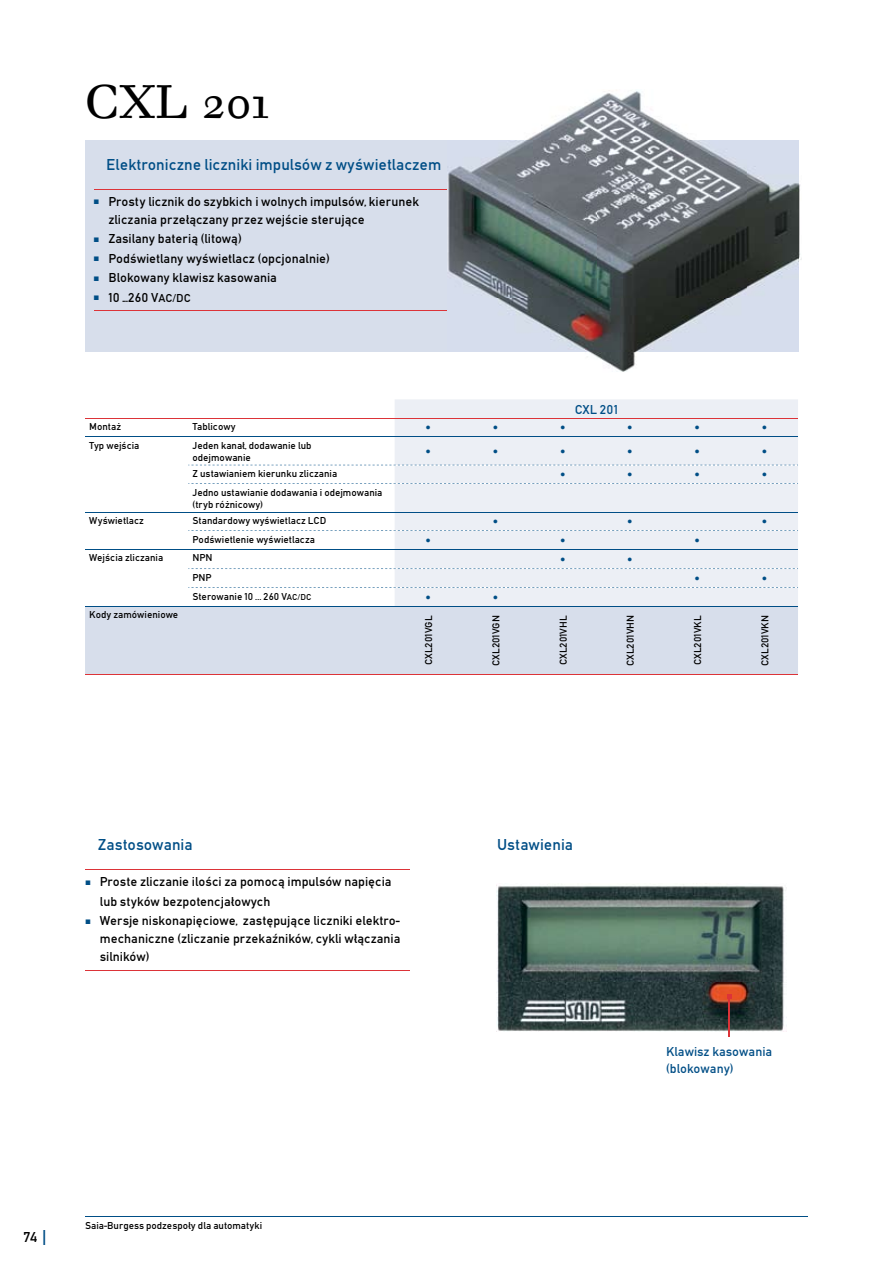
<style>
.page{position:relative;width:893px;height:1263px;background:#fff}
.page>*{position:absolute;margin:0;border:0;box-sizing:border-box;transform-origin:0 0}
.t1{font:45px "Walbaum Text OT";color:#000}
.t2{font:16.5px "Mittelschrift Din DOT";color:#004e86}
.t3{font:15px "Mittelschrift Din DOT";color:#000}
.t4{font:13.5px/18px "Mittelschrift Din DOT";color:#000}
.t5{font:13.5px/16.5px "Mittelschrift Din DOT";color:#004e86}
.t6{font:10.5px/12px "Mittelschrift Din DOT";color:#000}
.s1{font-family:"Arial";font-size:9.75px;color:#004e86}
.s2{font-size:12px}
.s3{font-size:9px}
.s4{font-size:18px;color:#004e86}
</style>
<div class="page">
<img style="left:496px;top:883px;width:291px;height:149px">
<hr style="left:85px;top:1216px;width:723px;height:1px;background:#004e86">
<hr style="left:729px;top:997px;width:1px;height:40px;background:#dc3338">
<svg style="left:727px;top:994px;width:4px;height:5px"></svg>
<div style="left:86px;top:140px;width:712px;height:212px;background:#d7deeb"></div>
<hr style="left:94px;top:189px;width:352px;height:1px;background:#dc3338">
<hr style="left:94px;top:310px;width:352px;height:1px;background:#dc3338">
<div style="left:395px;top:399px;width:403px;height:207px;background:#eceff5"></div>
<div style="left:85px;top:607px;width:713px;height:67px;background:#d7deeb"></div>
<hr style="left:188px;top:418px;width:207px;height:1px;background:#dc3338">
<hr style="left:395px;top:418px;width:67px;height:1px;background:#dc3338">
<hr style="left:462px;top:418px;width:67px;height:1px;background:#dc3338">
<hr style="left:529px;top:418px;width:67px;height:1px;background:#dc3338">
<hr style="left:596px;top:418px;width:68px;height:1px;background:#dc3338">
<hr style="left:664px;top:418px;width:67px;height:1px;background:#dc3338">
<hr style="left:731px;top:418px;width:67px;height:1px;background:#dc3338">
<hr style="left:85px;top:418px;width:103px;height:1px;background:#dc3338">
<svg style="left:188px;top:465px;width:610px;height:1px"></svg>
<svg style="left:188px;top:483px;width:610px;height:1px"></svg>
<svg style="left:188px;top:530px;width:610px;height:1px"></svg>
<svg style="left:188px;top:568px;width:610px;height:1px"></svg>
<svg style="left:188px;top:587px;width:610px;height:1px"></svg>
<hr style="left:85px;top:436px;width:103px;height:1px;background:#004e86">
<hr style="left:188px;top:436px;width:207px;height:1px;background:#004e86">
<hr style="left:395px;top:436px;width:67px;height:1px;background:#004e86">
<hr style="left:462px;top:436px;width:67px;height:1px;background:#004e86">
<hr style="left:529px;top:436px;width:67px;height:1px;background:#004e86">
<hr style="left:596px;top:436px;width:68px;height:1px;background:#004e86">
<hr style="left:664px;top:436px;width:67px;height:1px;background:#004e86">
<hr style="left:731px;top:436px;width:67px;height:1px;background:#004e86">
<hr style="left:85px;top:512px;width:103px;height:1px;background:#004e86">
<hr style="left:188px;top:512px;width:207px;height:1px;background:#004e86">
<hr style="left:395px;top:512px;width:67px;height:1px;background:#004e86">
<hr style="left:462px;top:512px;width:67px;height:1px;background:#004e86">
<hr style="left:529px;top:512px;width:67px;height:1px;background:#004e86">
<hr style="left:596px;top:512px;width:68px;height:1px;background:#004e86">
<hr style="left:664px;top:512px;width:67px;height:1px;background:#004e86">
<hr style="left:731px;top:512px;width:67px;height:1px;background:#004e86">
<hr style="left:85px;top:549px;width:103px;height:1px;background:#004e86">
<hr style="left:188px;top:549px;width:207px;height:1px;background:#004e86">
<hr style="left:395px;top:549px;width:67px;height:1px;background:#004e86">
<hr style="left:462px;top:549px;width:67px;height:1px;background:#004e86">
<hr style="left:529px;top:549px;width:67px;height:1px;background:#004e86">
<hr style="left:596px;top:549px;width:68px;height:1px;background:#004e86">
<hr style="left:664px;top:549px;width:67px;height:1px;background:#004e86">
<hr style="left:731px;top:549px;width:67px;height:1px;background:#004e86">
<hr style="left:85px;top:606px;width:103px;height:1px;background:#004e86">
<hr style="left:188px;top:606px;width:207px;height:1px;background:#004e86">
<hr style="left:395px;top:606px;width:67px;height:1px;background:#004e86">
<hr style="left:462px;top:606px;width:67px;height:1px;background:#004e86">
<hr style="left:529px;top:606px;width:67px;height:1px;background:#004e86">
<hr style="left:596px;top:606px;width:68px;height:1px;background:#004e86">
<hr style="left:664px;top:606px;width:67px;height:1px;background:#004e86">
<hr style="left:731px;top:606px;width:67px;height:1px;background:#004e86">
<hr style="left:85px;top:674px;width:103px;height:1px;background:#dc3338">
<hr style="left:188px;top:674px;width:207px;height:1px;background:#dc3338">
<hr style="left:395px;top:674px;width:67px;height:1px;background:#dc3338">
<hr style="left:462px;top:674px;width:67px;height:1px;background:#dc3338">
<hr style="left:529px;top:674px;width:67px;height:1px;background:#dc3338">
<hr style="left:596px;top:674px;width:68px;height:1px;background:#dc3338">
<hr style="left:664px;top:674px;width:67px;height:1px;background:#dc3338">
<hr style="left:731px;top:674px;width:67px;height:1px;background:#dc3338">
<hr style="left:85px;top:869px;width:325px;height:1px;background:#dc3338">
<hr style="left:85px;top:970px;width:325px;height:1px;background:#dc3338">
<img style="left:527px;top:90px;width:272px;height:93px">
<img style="left:798px;top:183px;width:4px;height:169px">
<img style="left:589px;top:352px;width:47px;height:20px">
<img style="left:447px;top:140px;width:351px;height:212px">
<h1 class="t1" style="left:85px;top:74px;width:186px">CXL 201</h1>
<p class="t2" style="left:106px;top:155px;width:337px">Elektroniczne liczniki impulsów z wyświetlaczem</p>
<p class="t4" style="left:108px;top:192px;width:312px;text-indent:-15px"><span class="s1">■</span> Prosty licznik do szybkich i wolnych impulsów, kierunek zliczania przełączany przez wejście sterujące</p>
<p class="t4" style="left:94px;top:230px;width:150px"><span class="s1">■</span> Zasilany baterią (litową)</p>
<p class="t4" style="left:94px;top:249px;width:238px"><span class="s1">■</span> Podświetlany wyświetlacz (opcjonalnie)</p>
<p class="t4" style="left:94px;top:269px;width:185px"><span class="s1">■</span> Blokowany klawisz kasowania</p>
<p class="t4" style="left:94px;top:288px;width:99px"><span class="s1">■</span> 10 ...260 V<span class="s2">AC/DC</span></p>
<p class="t5" style="left:575px;top:401px;width:45px">CXL 201</p>
<p class="t6" style="left:89px;top:421px;width:33px">Montaż</p>
<p class="t6" style="left:193px;top:421px;width:45px">Tablicowy</p>
<p class="t5" style="left:425px;top:420px;width:8px">•</p>
<p class="t5" style="left:492px;top:420px;width:8px">•</p>
<p class="t5" style="left:560px;top:420px;width:8px">•</p>
<p class="t5" style="left:627px;top:420px;width:8px">•</p>
<p class="t5" style="left:694px;top:420px;width:8px">•</p>
<p class="t5" style="left:761px;top:420px;width:8px">•</p>
<p class="t6" style="left:89px;top:439px;width:52px">Typ wejścia</p>
<p class="t6" style="left:193px;top:439px;width:120px">Jeden kanał, dodawanie lub odejmowanie</p>
<p class="t5" style="left:425px;top:443px;width:8px">•</p>
<p class="t5" style="left:492px;top:443px;width:8px">•</p>
<p class="t5" style="left:560px;top:443px;width:8px">•</p>
<p class="t5" style="left:627px;top:443px;width:8px">•</p>
<p class="t5" style="left:694px;top:443px;width:8px">•</p>
<p class="t5" style="left:761px;top:443px;width:8px">•</p>
<p class="t6" style="left:193px;top:468px;width:146px">Z ustawianiem kierunku zliczania</p>
<p class="t5" style="left:560px;top:467px;width:8px">•</p>
<p class="t5" style="left:627px;top:467px;width:8px">•</p>
<p class="t5" style="left:694px;top:467px;width:8px">•</p>
<p class="t5" style="left:761px;top:467px;width:8px">•</p>
<p class="t6" style="left:193px;top:486px;width:191px">Jedno ustawianie dodawania i odejmowania (tryb różnicowy)</p>
<p class="t6" style="left:89px;top:515px;width:56px">Wyświetlacz</p>
<p class="t6" style="left:193px;top:515px;width:135px">Standardowy wyświetlacz LCD</p>
<p class="t5" style="left:492px;top:514px;width:8px">•</p>
<p class="t5" style="left:627px;top:514px;width:8px">•</p>
<p class="t5" style="left:761px;top:514px;width:8px">•</p>
<p class="t6" style="left:193px;top:533px;width:124px">Podświetlenie wyświetlacza</p>
<p class="t5" style="left:425px;top:533px;width:8px">•</p>
<p class="t5" style="left:560px;top:533px;width:8px">•</p>
<p class="t5" style="left:694px;top:533px;width:8px">•</p>
<p class="t6" style="left:89px;top:552px;width:75px">Wejścia zliczania</p>
<p class="t6" style="left:193px;top:552px;width:22px">NPN</p>
<p class="t5" style="left:560px;top:552px;width:8px">•</p>
<p class="t5" style="left:627px;top:552px;width:8px">•</p>
<p class="t6" style="left:193px;top:572px;width:21px">PNP</p>
<p class="t5" style="left:694px;top:571px;width:8px">•</p>
<p class="t5" style="left:761px;top:571px;width:8px">•</p>
<p class="t6" style="left:193px;top:590px;width:120px">Sterowanie 10 … 260 V<span class="s3">AC/DC</span></p>
<p class="t5" style="left:425px;top:589px;width:8px">•</p>
<p class="t5" style="left:492px;top:589px;width:8px">•</p>
<p class="t6" style="left:89px;top:609px;width:91px">Kody zamówieniowe</p>
<p class="t6" style="left:423px;top:665px;width:51px;rotate:-90deg">CXL201VGL</p>
<p class="t6" style="left:490px;top:666px;width:52px;rotate:-90deg">CXL201VGN</p>
<p class="t6" style="left:557px;top:665px;width:51px;rotate:-90deg">CXL201VHL</p>
<p class="t6" style="left:625px;top:666px;width:53px;rotate:-90deg">CXL201VHN</p>
<p class="t6" style="left:692px;top:665px;width:51px;rotate:-90deg">CXL201VKL</p>
<p class="t6" style="left:759px;top:666px;width:52px;rotate:-90deg">CXL201VKN</p>
<p class="t2" style="left:98px;top:836px;width:96px">Zastosowania</p>
<p class="t4" style="left:100px;top:872px;width:293px;line-height:19.5px;text-indent:-15px"><span class="s1">■</span> Proste zliczanie ilości za pomocą impulsów napięcia lub styków bezpotencjałowych</p>
<p class="t4" style="left:100px;top:912px;width:302px;text-align:justify;text-indent:-15px"><span class="s1">■</span> Wersje niskonapięciowe, zastępujące liczniki elektro&shy;mechaniczne (zliczanie przekaźników, cykli włączania silników)</p>
<p class="t3" style="left:23px;top:1228px;width:26px">74 <span class="s4">|</span></p>
<p class="t6" style="left:85px;top:1220px;width:179px">Saia-Burgess podzespoły dla automatyki</p>
<p class="t2" style="left:497px;top:836px;width:78px">Ustawienia</p>
<p class="t5" style="left:666px;top:1044px;width:108px">Klawisz kasowania (blokowany)</p>
</div>
